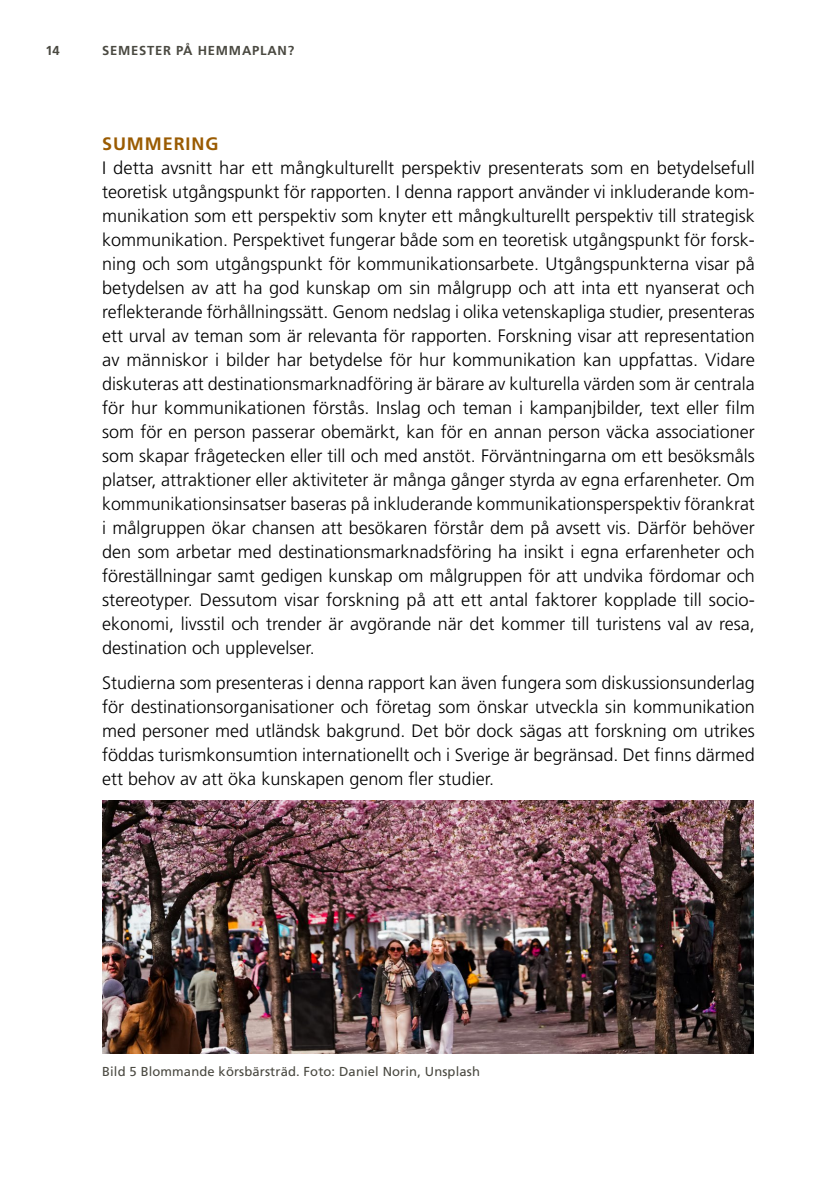
<style>
.page{position:relative;width:840px;height:1191px;background:#fff}
.page>*{position:absolute;margin:0;border:0;box-sizing:border-box;transform-origin:0 0}
.Svart_Brödtext_utan{font:300 18px/24px "Frutiger LT Std";color:#000;text-align:justify}
.H3_Brons_Underrubrik{font:700 18px "Frutiger LT Std";letter-spacing:.05em;color:#9a5b02}
.Grå_Bild-Fakta_u_ind{font:13px "Frutiger LT Std";letter-spacing:.01em;color:#4a4941}
.t1{font:700 13px "Frutiger LT Std";letter-spacing:.06em;color:#4a4941}
</style>
<div class="page">
<img style="left:102px;top:800px;width:651px;height:253px">
<p class="t1" style="left:45px;top:43px;width:16px">14</p>
<p class="t1" style="left:102px;top:43px;width:193px">SEMESTER PÅ HEMMAPLAN?</p>
<h3 class="H3_Brons_Underrubrik" style="left:102px;top:133px;width:118px">SUMMERING</h3>
<p class="Svart_Brödtext_utan" style="left:102px;top:156px;width:654px">I detta avsnitt har ett mångkulturellt perspektiv presenterats som en betydelsefull teoretisk utgångspunkt för rapporten. I denna rapport använder vi inkluderande kom&shy;munikation som ett perspektiv som knyter ett mångkulturellt perspektiv till strategisk kommunikation. Perspektivet fungerar både som en teoretisk utgångspunkt för forsk&shy;ning och som utgångspunkt för kommunikationsarbete. Utgångspunkterna visar på betydelsen av att ha god kunskap om sin målgrupp och att inta ett nyanserat och reflekterande förhållningssätt. Genom nedslag i olika vetenskapliga studier, presenteras ett urval av teman som är relevanta för rapporten. Forskning visar att representation av människor i bilder har betydelse för hur kommunikation kan uppfattas. Vidare diskuteras att destinationsmarknadföring är bärare av kulturella värden som är centrala för hur kommunikationen förstås. Inslag och teman i kampanjbilder, text eller film som för en person passerar obemärkt, kan för en annan person väcka associationer som skapar frågetecken eller till och med anstöt. Förväntningarna om ett besöksmåls platser, attraktioner eller aktiviteter är många gånger styrda av egna erfarenheter. Om kommunikationsinsatser baseras på inkluderande kommunikationsperspektiv förankrat i målgruppen ökar chansen att besökaren förstår dem på avsett vis. Därför behöver den som arbetar med destinationsmarknadsföring ha insikt i egna erfarenheter och föreställningar samt gedigen kunskap om målgruppen för att undvika fördomar och stereotyper. Dessutom visar forskning på att ett antal faktorer kopplade till socio&shy;ekonomi, livsstil och trender är avgörande när det kommer till turistens val av resa, destination och upplevelser.</p>
<p class="Svart_Brödtext_utan" style="left:102px;top:671px;width:654px">Studierna som presenteras i denna rapport kan även fungera som diskussionsunderlag för destinationsorganisationer och företag som önskar utveckla sin kommunikation med personer med utländsk bakgrund. Det bör dock sägas att forskning om utrikes föddas turismkonsumtion internationellt och i Sverige är begränsad. Det finns därmed ett behov av att öka kunskapen genom fler studier.</p>
<p class="Grå_Bild-Fakta_u_ind" style="left:102px;top:1063px;width:379px">Bild 5 Blommande körsbärsträd. Foto: Daniel Norin, Unsplash</p>
</div>
